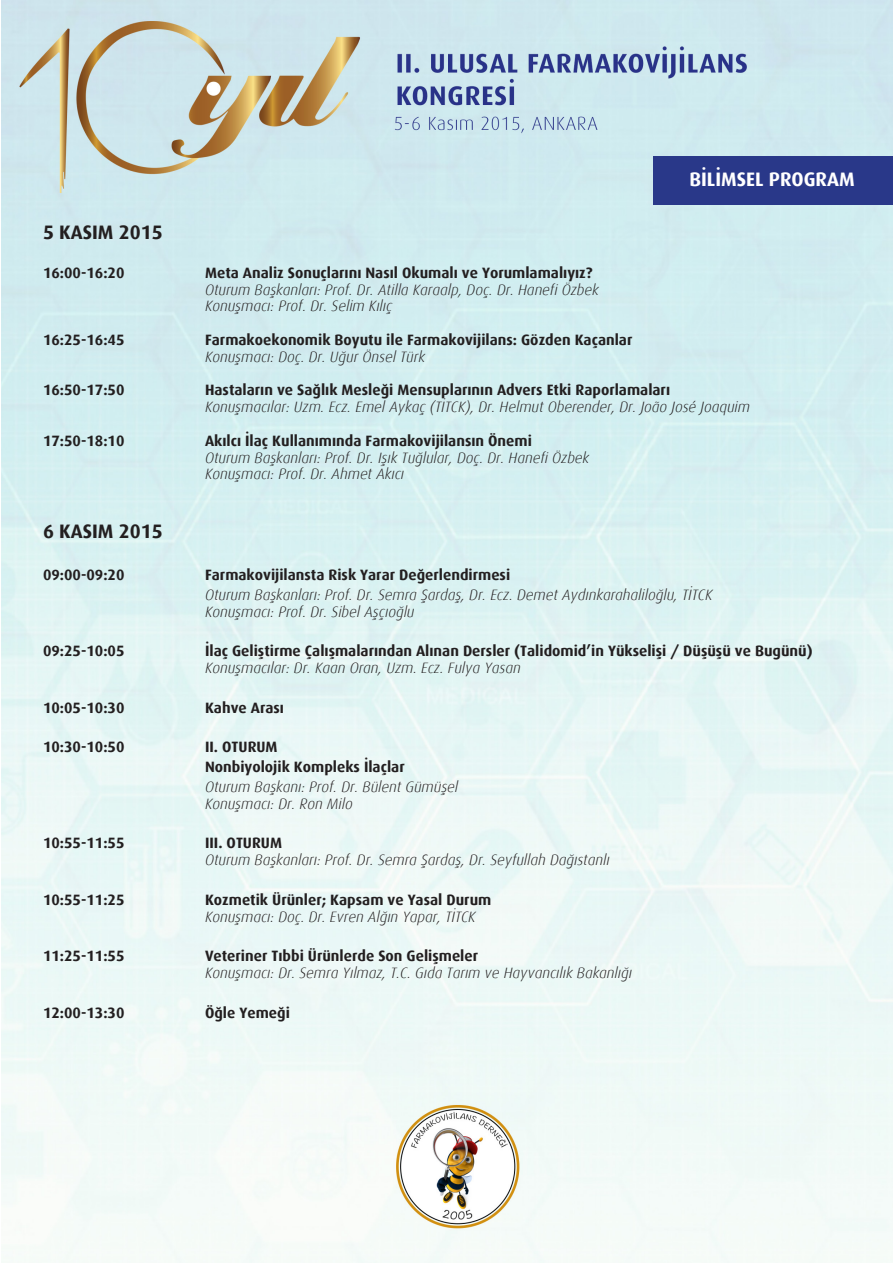
<style>
.page{position:relative;width:893px;height:1263px;background:#fff}
.page>*{position:absolute;margin:0;border:0;box-sizing:border-box;transform-origin:0 0}
.t1{font:700 19.5px "Dax";color:#231f20}
.t2{font:700 19.5px "Dax";color:#fff}
.t3{font:italic 300 15px/16.8px "Dax";color:#231f20}
.t4{font:700 15px/19.8px "Dax";color:#231f20}
</style>
<div class="page">
<img style="left:1px;top:0;width:892px;height:1263px">
<div style="left:654px;top:156px;width:239px;height:48px;background:#293889"></div>
<h1 class="t2" style="left:689px;top:167px;width:167px">BİLİMSEL PROGRAM</h1>
<h1 class="t1" style="left:43px;top:220px;width:121px">5 KASIM 2015</h1>
<p class="t4" style="left:43px;top:262px;width:83px">16:00-16:20</p>
<p class="t4" style="left:205px;top:262px;width:389px">Meta Analiz Sonuçlarını Nasıl Okumalı ve Yorumlamalıyız?</p>
<p class="t3" style="left:205px;top:281px;width:395px">Oturum Başkanları: Prof. Dr. Atilla Karaalp, Doç. Dr. Hanefi Özbek<br>Konuşmacı: Prof. Dr. Selim Kılıç</p>
<p class="t4" style="left:43px;top:329px;width:83px">16:25-16:45</p>
<p class="t4" style="left:205px;top:329px;width:429px">Farmakoekonomik Boyutu ile Farmakovijilans: Gözden Kaçanlar</p>
<p class="t3" style="left:205px;top:348px;width:221px">Konuşmacı: Doç. Dr. Uğur Önsel Türk</p>
<p class="t4" style="left:43px;top:380px;width:83px">16:50-17:50</p>
<p class="t4" style="left:205px;top:380px;width:467px">Hastaların ve Sağlık Mesleği Mensuplarının Advers Etki Raporlamaları</p>
<p class="t3" style="left:205px;top:398px;width:546px">Konuşmacılar: Uzm. Ecz. Emel Aykaç (TİTCK), Dr. Helmut Oberender, Dr. João José Joaquim</p>
<p class="t4" style="left:43px;top:430px;width:83px">17:50-18:10</p>
<p class="t4" style="left:205px;top:430px;width:328px">Akılcı İlaç Kullanımında Farmakovijilansın Önemi</p>
<p class="t3" style="left:205px;top:449px;width:386px">Oturum Başkanları: Prof. Dr. Işık Tuğlular, Doç. Dr. Hanefi Özbek<br>Konuşmacı: Prof. Dr. Ahmet Akıcı</p>
<h1 class="t1" style="left:43px;top:519px;width:121px">6 KASIM 2015</h1>
<p class="t4" style="left:43px;top:565px;width:83px">09:00-09:20</p>
<p class="t4" style="left:205px;top:565px;width:307px">Farmakovijilansta Risk Yarar Değerlendirmesi</p>
<p class="t3" style="left:205px;top:586px;width:509px">Oturum Başkanları: Prof. Dr. Semra Şardaş, Dr. Ecz. Demet Aydınkarahaliloğlu, TİTCK<br>Konuşmacı: Prof. Dr. Sibel Aşçıoğlu</p>
<p class="t4" style="left:43px;top:641px;width:83px">09:25-10:05</p>
<p class="t4" style="left:205px;top:641px;width:609px">İlaç Geliştirme Çalışmalarından Alınan Dersler (Talidomid’in Yükselişi / Düşüşü ve Bugünü)</p>
<p class="t3" style="left:205px;top:659px;width:317px">Konuşmacılar: Dr. Kaan Oran, Uzm. Ecz. Fulya Yasan</p>
<p class="t4" style="left:43px;top:697px;width:83px">10:05-10:30</p>
<p class="t4" style="left:205px;top:697px;width:80px">Kahve Arası</p>
<p class="t4" style="left:43px;top:737px;width:83px">10:30-10:50</p>
<p class="t4" style="left:205px;top:737px;width:201px">II. OTURUM<br>Nonbiyolojik Kompleks İlaçlar</p>
<p class="t3" style="left:205px;top:778px;width:255px">Oturum Başkanı: Prof. Dr. Bülent Gümüşel<br>Konuşmacı: Dr. Ron Milo</p>
<p class="t4" style="left:43px;top:833px;width:83px">10:55-11:55</p>
<p class="t4" style="left:205px;top:833px;width:79px">III. OTURUM</p>
<p class="t3" style="left:205px;top:851px;width:406px">Oturum Başkanları: Prof. Dr. Semra Şardaş, Dr. Seyfullah Dağıstanlı</p>
<p class="t4" style="left:43px;top:889px;width:83px">10:55-11:25</p>
<p class="t4" style="left:205px;top:889px;width:288px">Kozmetik Ürünler; Kapsam ve Yasal Durum</p>
<p class="t3" style="left:205px;top:908px;width:272px">Konuşmacı: Doç. Dr. Evren Alğın Yapar, TİTCK</p>
<p class="t4" style="left:43px;top:946px;width:83px">11:25-11:55</p>
<p class="t4" style="left:205px;top:946px;width:275px">Veteriner Tıbbi Ürünlerde Son Gelişmeler</p>
<p class="t3" style="left:205px;top:964px;width:428px">Konuşmacı: Dr. Semra Yılmaz, T.C. Gıda Tarım ve Hayvancılık Bakanlığı</p>
<p class="t4" style="left:43px;top:1002px;width:83px">12:00-13:30</p>
<p class="t4" style="left:205px;top:1002px;width:86px">Öğle Yemeği</p>
</div>
